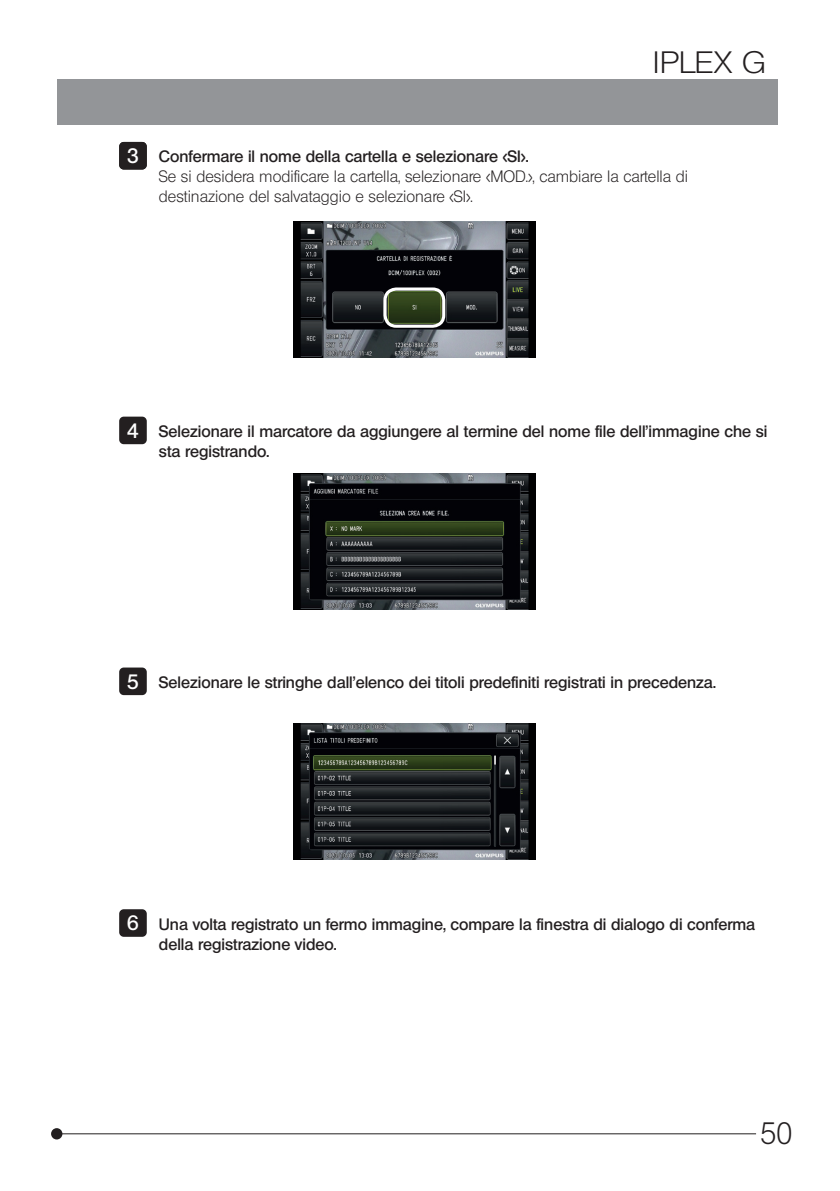
<style>
.page{position:relative;width:840px;height:1191px;background:#fff}
.page>*{position:absolute;margin:0;border:0;box-sizing:border-box;transform-origin:0 0}
.t1{font:30px "Olympus Leicht Normal";color:#231f20;scale:1.1 1}
.t2{font:30px "Olympus Leicht Normal";color:#231f20}
.t3{font:20.2px "Olympus Leicht Halbfett";color:#fff}
.t4{font:16px/20px "Olympus Leicht Halbfett";color:#231f20}
.t5{font:16px/20px "Olympus Leicht Normal";color:#231f20}
.s1{font-size:20.2px;color:#fff}
</style>
<div class="page">
<div style="left:51px;top:1128px;width:11px;height:11px;background:#231f20;border-radius:50%"></div>
<hr style="left:57px;top:1133px;width:698px;height:1px;background:#231f20">
<div style="left:57px;top:79px;width:720px;height:46px;background:#939598"></div>
<div style="left:119px;top:142px;width:28px;height:27px;background:#231f20;border-radius:5px"></div>
<img style="left:293px;top:221px;width:242px;height:136px">
<div style="left:383px;top:287px;width:62px;height:41px;border:3px solid #fff;border-radius:11px"></div>
<div style="left:119px;top:416px;width:28px;height:28px;background:#231f20;border-radius:5px"></div>
<img style="left:293px;top:473px;width:242px;height:136px">
<div style="left:119px;top:667px;width:28px;height:28px;background:#231f20;border-radius:5px"></div>
<div style="left:119px;top:909px;width:28px;height:27px;background:#231f20;border-radius:5px"></div>
<img style="left:293px;top:723px;width:242px;height:136px">
<h1 class="t1" style="left:652px;top:45px;width:104px">IPLEX G</h1>
<p class="t3" style="left:127px;top:144px;width:13px">13</p>
<p class="t4" style="left:159px;top:147px;width:371px">Confermare il nome della cartella e selezionare &lt;SI&gt;.</p>
<p class="t5" style="left:159px;top:167px;width:530px">Se si desidera modificare la cartella, selezionare &lt;MOD.&gt;, cambiare la cartella di destinazione del salvataggio e selezionare &lt;SI&gt;.</p>
<p class="t3" style="left:127px;top:418px;width:13px">4</p>
<p class="t4" style="left:159px;top:421px;width:609px">Selezionare il marcatore da aggiungere al termine del nome file dell'immagine che si sta registrando.</p>
<p class="t4" style="left:127px;top:672px;width:589px"><span class="s1">5</span> Selezionare le stringhe dall'elenco dei titoli predefiniti registrati in precedenza.</p>
<p class="t3" style="left:127px;top:911px;width:13px">6</p>
<p class="t4" style="left:159px;top:914px;width:597px">Una volta registrato un fermo immagine, compare la finestra di dialogo di conferma della registrazione video.</p>
<h1 class="t2" style="left:760px;top:1115px;width:33px">50</h1>
</div>
